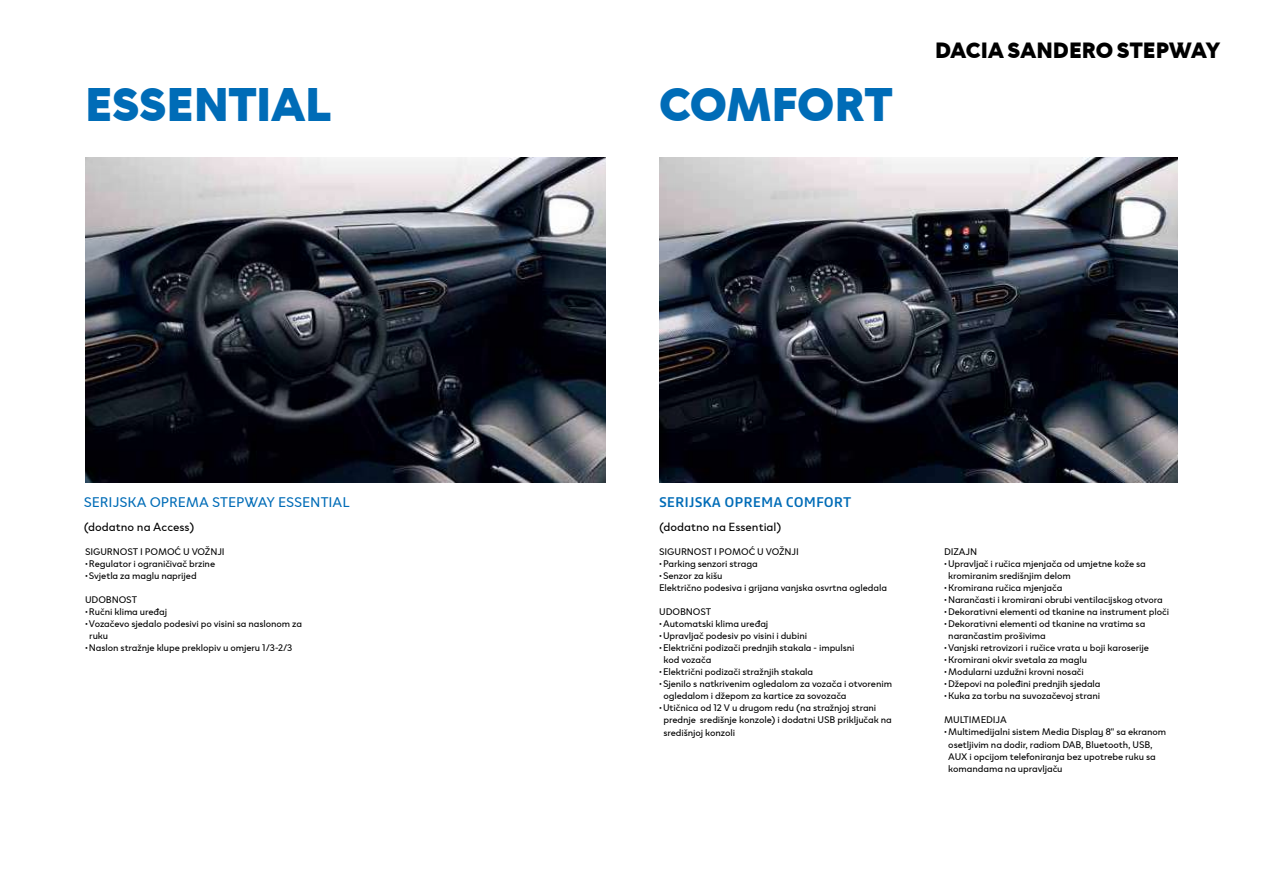
<style>
.page{position:relative;width:1263px;height:893px;background:#fff}
.page>*{position:absolute;margin:0;border:0;box-sizing:border-box;transform-origin:0 0}
.t1{font:900 48px "Dacia Spirit";letter-spacing:-.01em;color:#006cb7}
.t2{font:900 22.5px "Dacia Spirit";letter-spacing:-.01em;color:#000}
.t3{font:14.25px "Dacia Spirit";color:#006cb7}
.t4{font:500 14.25px "Read";color:#006cb7}
.t5{font:12px "Dacia Spirit";color:#000}
.t6{font:9.75px/12px "Dacia Spirit";letter-spacing:-.01em;color:#000}
</style>
<div class="page">
<img style="left:85px;top:157px;width:521px;height:326px">
<img style="left:659px;top:157px;width:519px;height:326px">
<h2 class="t2" style="left:935px;top:37px;width:287px">DACIA SANDERO STEPWAY</h2>
<h1 class="t1" style="left:85px;top:77px;width:248px">ESSENTIAL</h1>
<h1 class="t1" style="left:659px;top:77px;width:236px">COMFORT</h1>
<h3 class="t3" style="left:84px;top:490px;width:267px">SERIJSKA OPREMA STEPWAY ESSENTIAL</h3>
<p class="t5" style="left:84px;top:517px;width:112px">(dodatno na Access)</p>
<h3 class="t4" style="left:659px;top:492px;width:194px">SERIJSKA OPREMA COMFORT</h3>
<p class="t5" style="left:659px;top:517px;width:124px">(dodatno na Essential)</p>
<p class="t6" style="left:85px;top:545px;width:141px">SIGURNOST I POMOĆ U VOŽNJI</p>
<p class="t6" style="left:85px;top:557px;width:132px">•Regulator i ograničivač brzine</p>
<p class="t6" style="left:85px;top:570px;width:113px">•Svjetla za maglu naprijed</p>
<p class="t6" style="left:85px;top:594px;width:54px">UDOBNOST</p>
<p class="t6" style="left:85px;top:606px;width:84px">•Ručni klima uređaj</p>
<p class="t6" style="left:89px;top:618px;width:214px;text-indent:-4px">•Vozačevo sjedalo podesivi po visini sa naslonom za ruku</p>
<p class="t6" style="left:85px;top:642px;width:209px">•Naslon stražnje klupe preklopiv u omjeru 1/3-2/3</p>
<p class="t6" style="left:659px;top:545px;width:141px">SIGURNOST I POMOĆ U VOŽNJI</p>
<p class="t6" style="left:659px;top:557px;width:100px">•Parking senzori straga</p>
<p class="t6" style="left:659px;top:570px;width:229px">•Senzor za kišu<br>Električno podesiva i grijana vanjska osvrtna ogledala</p>
<p class="t6" style="left:659px;top:606px;width:54px">UDOBNOST</p>
<p class="t6" style="left:659px;top:618px;width:111px">•Automatski klima uređaj</p>
<p class="t6" style="left:659px;top:630px;width:150px">•Upravljač podesiv po visini i dubini</p>
<p class="t6" style="left:663px;top:642px;width:193px;text-indent:-4px">•Električni podizači prednjih stakala - impulsni kod vozača</p>
<p class="t6" style="left:659px;top:666px;width:156px">•Električni podizači stražnjih stakala</p>
<p class="t6" style="left:663px;top:678px;width:230px;text-indent:-4px">•Sjenilo s natkrivenim ogledalom za vozača i otvorenim ogledalom i džepom za kartice za sovozača</p>
<p class="t6" style="left:663px;top:702px;width:230px;text-indent:-4px">•Utičnica od 12 V u drugom redu (na stražnjoj strani prednje središnje konzole) i dodatni USB priključak na središnjoj konzoli</p>
<p class="t6" style="left:944px;top:545px;width:35px">DIZAJN</p>
<p class="t6" style="left:948px;top:557px;width:199px;text-indent:-4px">•Upravljač i ručica mjenjača od umjetne kože sa kromiranim središnjim delom</p>
<p class="t6" style="left:944px;top:581px;width:120px">•Kromirana ručica mjenjača</p>
<p class="t6" style="left:944px;top:594px;width:220px">•Narančasti i kromirani obrubi ventilacijskog otvora</p>
<p class="t6" style="left:944px;top:606px;width:227px">•Dekorativni elementi od tkanine na instrument ploči</p>
<p class="t6" style="left:948px;top:618px;width:199px;text-indent:-4px">•Dekorativni elementi od tkanine na vratima sa narančastim prošivima</p>
<p class="t6" style="left:944px;top:642px;width:206px">•Vanjski retrovizori i ručice vrata u boji karoserije</p>
<p class="t6" style="left:944px;top:654px;width:145px">•Kromirani okvir svetala za maglu</p>
<p class="t6" style="left:944px;top:666px;width:141px">•Modularni uzdužni krovni nosači</p>
<p class="t6" style="left:944px;top:678px;width:158px">•Džepovi na poleđini prednjih sjedala</p>
<p class="t6" style="left:944px;top:690px;width:158px">•Kuka za torbu na suvozačevoj strani</p>
<p class="t6" style="left:944px;top:714px;width:64px">MULTIMEDIJA</p>
<p class="t6" style="left:948px;top:726px;width:219px;text-indent:-4px">•Multimedijalni sistem Media Display 8" sa ekranom osetljivim na dodir, radiom DAB, Bluetooth, USB, AUX i opcijom telefoniranja bez upotrebe ruku sa komandama na upravljaču</p>
</div>
